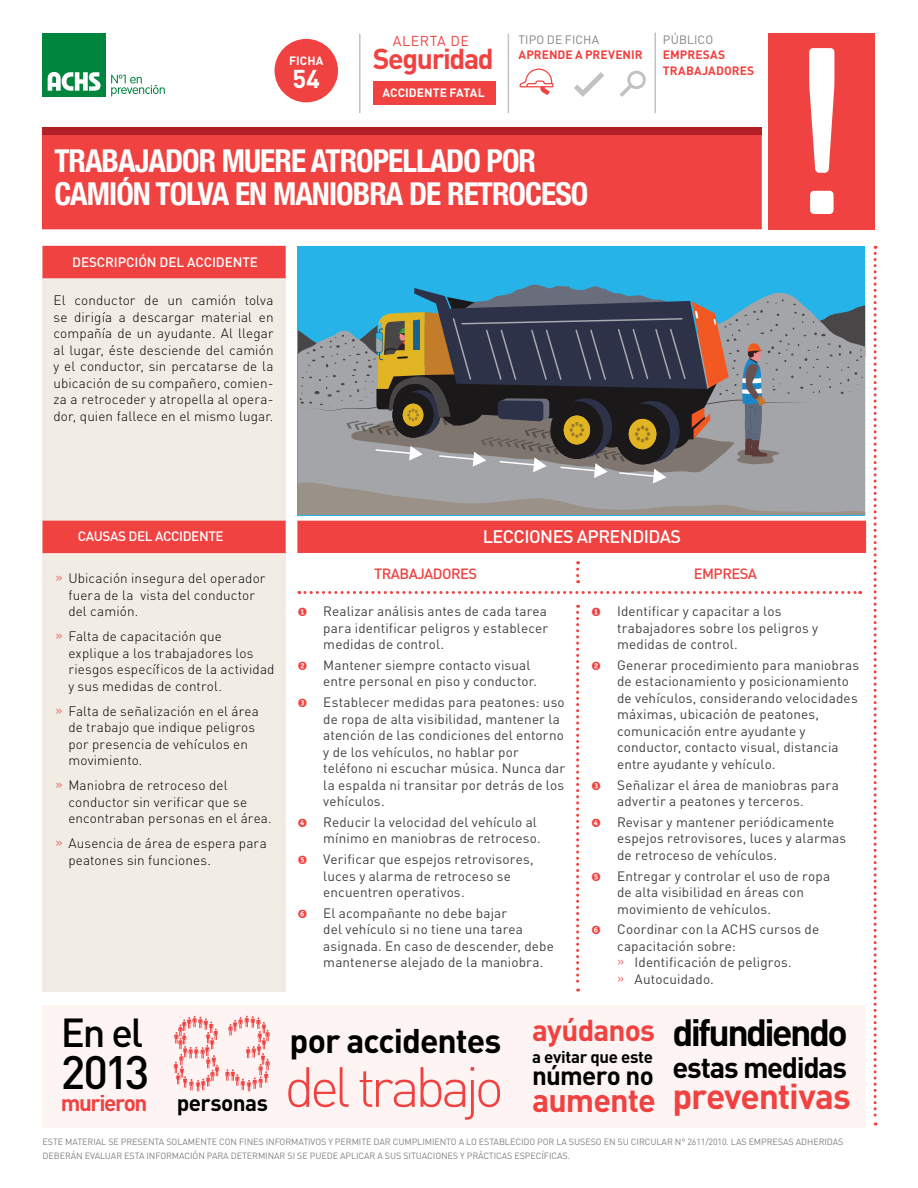
<style>
.page{position:relative;width:918px;height:1188px;background:#fff}
.page>*{position:absolute;margin:0;border:0;box-sizing:border-box;transform-origin:0 0}
.t1{font:300 55.8px "DIN Pro";letter-spacing:-.085em;color:#f04240}
.t2{font:500 46.35px "DIN Pro";color:#000}
.t3{font:500 40.05px "DIN Pro";color:#000}
.t4{font:700 37.5px "DIN Pro";letter-spacing:-.07em;color:#000}
.t5{font:700 35.4px "DIN Pro";color:#f04240}
.t6{font:700 33.75px "DIN Pro";letter-spacing:-.03em;color:#000}
.t7{font:700 32.4px "DIN Pro";color:#f04240}
.t8{font:700 condensed 31.5px/33px "Helvetica Neue";letter-spacing:-.03em;color:#fff}
.t9{font:700 29.85px "DIN Pro";letter-spacing:-.03em;color:#f04240}
.t10{font:700 29.1px "DIN Pro";color:#000}
.t11{font:700 28.35px "DIN Pro";letter-spacing:-.05em;color:#f04240}
.t12{font:700 25.95px "DIN Pro";color:#000}
.t13{font:700 25.5px "DIN Pro";color:#fff}
.t14{font:700 22.5px "DIN Pro";color:#f04240}
.t15{font:700 22.5px "DIN Pro";color:#000}
.t16{font:500 18px "DIN Pro";letter-spacing:-.03em;color:#fff}
.t17{font:700 16.8px "DIN Pro";letter-spacing:-.025em;color:#000}
.t18{font:500 14.7px "DIN Pro";letter-spacing:-.035em;color:#f04240}
.t19{font:14.25px "DIN Pro";color:#f04240}
.t20{font:13.5px/16.5px "DIN Pro";letter-spacing:.01em;color:#414042}
.t21{font:300 13.5px/16.5px "DIN Pro";letter-spacing:.01em;color:#000}
.t22{font:500 13.5px "DIN Pro";letter-spacing:-.01em;color:#fff}
.t23{font:500 13.5px "DIN Pro";letter-spacing:-.03em;color:#fff}
.t24{font:700 12px/16.5px "DIN Pro";letter-spacing:.005em;color:#f04240}
.t25{font:700 12px "DIN Pro";letter-spacing:.005em;color:#fff}
.t26{font:12px "DIN Pro";letter-spacing:.015em;color:#808285}
.t27{font:9px/13.5px "DIN Pro";letter-spacing:-.01em;color:#808285}
.s1{color:#f04240}
.s2{font-family:"Officina Display ITC Std";font-size:12.75px;color:#f04240}
.s3{font-weight:300;color:#f04240}
</style>
<div class="page">
<div style="left:43px;top:33px;width:63px;height:63px;background:#00853f"></div>
<svg style="left:48px;top:72px;width:53px;height:19px"></svg>
<svg style="left:111px;top:75px;width:54px;height:22px"></svg>
<div style="left:373px;top:81px;width:122px;height:24px;background:#f04240"></div>
<div style="left:275px;top:39px;width:63px;height:63px;background:#f04240;border-radius:50%"></div>
<hr style="left:508px;top:34px;width:1px;height:79px;background:#c0c2c4">
<hr style="left:359px;top:34px;width:2px;height:79px;background:#c0c2c4">
<hr style="left:654px;top:33px;width:2px;height:80px;background:#c0c2c4">
<svg style="left:520px;top:69px;width:34px;height:26px"></svg>
<svg style="left:574px;top:72px;width:30px;height:25px"></svg>
<svg style="left:620px;top:71px;width:26px;height:26px"></svg>
<div style="left:42px;top:134px;width:720px;height:95px;background:#f04240"></div>
<div style="left:42px;top:127px;width:720px;height:7px;background:#b12024"></div>
<div style="left:769px;top:33px;width:106px;height:196px;background:#f04240"></div>
<svg style="left:809px;top:48px;width:25px;height:166px"></svg>
<div style="left:43px;top:246px;width:243px;height:746px;background:#f1ece4"></div>
<div style="left:43px;top:521px;width:243px;height:32px;background:#f04240"></div>
<div style="left:43px;top:246px;width:243px;height:32px;background:#f04240"></div>
<div style="left:297px;top:521px;width:569px;height:32px;background:#f04240"></div>
<svg style="left:576px;top:561px;width:3px;height:22px"></svg>
<svg style="left:576px;top:605px;width:3px;height:387px"></svg>
<svg style="left:299px;top:591px;width:562px;height:3px"></svg>
<svg style="left:874px;top:246px;width:3px;height:879px"></svg>
<div style="left:43px;top:1005px;width:823px;height:122px;background:#fef4f4"></div>
<svg style="left:225px;top:1016px;width:45px;height:75px"></svg>
<svg style="left:174px;top:1016px;width:45px;height:75px"></svg>
<div style="left:297px;top:246px;width:568px;height:269px;background:#26b4e8"></div>
<svg style="left:299px;top:284px;width:566px;height:231px;background:#727c81"></svg>
<p class="t25" style="left:289px;top:53px;width:36px">FICHA</p>
<h3 class="t13" style="left:293px;top:61px;width:29px">54</h3>
<p class="t19" style="left:393px;top:32px;width:19px">Aler</p>
<p class="t19" style="left:430px;top:32px;width:39px">ta de</p>
<h3 class="t11" style="left:373px;top:39px;width:122px">Seguridad</h3>
<p class="t25" style="left:382px;top:85px;width:8px">acci</p>
<p class="t25" style="left:409px;top:85px;width:77px">dente FATAL</p>
<p class="t26" style="left:519px;top:31px;width:62px">ti po de ficha</p>
<p class="t26" style="left:663px;top:31px;width:50px">PÚBLICO</p>
<p class="t24" style="left:663px;top:46px;width:93px">empresas trabajadores</p>
<p class="t24" style="left:519px;top:46px;width:126px">aprende a preveni r</p>
<h3 class="t8" style="left:54px;top:142px;width:535px">TRABAJADOR MUERE ATROPELLADO POR<br>CAMIÓN TOLVA EN MANIOBRA DE RETROCESO</h3>
<p class="t22" style="left:72px;top:253px;width:187px">DESCRIPCIÓN DEL ACCIDENTE</p>
<p class="t21" style="left:54px;top:291px;width:222px;text-align:justify">El conductor de un camión tolva se dirigía a descargar material en compañía de un ayudante. Al llegar al lugar, éste desciende del camión y el conductor, sin percatarse de la ubicación de su compañero, comien&shy;za a retroceder y atropella al opera&shy;dor, quien fallece en el mismo lugar.</p>
<p class="t23" style="left:78px;top:527px;width:147px">CAUSAS DEL ACCIDENTE</p>
<h3 class="t16" style="left:483px;top:524px;width:200px">LECCIONES APRENDIDAS</h3>
<p class="t21" style="left:56px;top:570px;width:211px"><span class="s1">»</span> Ubicación insegura del operador</p>
<p class="t18" style="left:374px;top:564px;width:105px">TRABAJADORES</p>
<p class="t18" style="left:694px;top:564px;width:65px">EMPRESA</p>
<p class="t21" style="left:68px;top:586px;width:188px">fuera de la vista del conductor del camión.</p>
<p class="t21" style="left:68px;top:628px;width:208px;text-indent:-13px"><span class="s1">»</span> Falta de capacitación que explique a los trabajadores los riesgos específicos de la actividad y sus medidas de control.</p>
<p class="t21" style="left:68px;top:702px;width:192px;text-indent:-13px"><span class="s1">»</span> Falta de señalización en el área de trabajo que indique peligros por presencia de vehículos en movimiento.</p>
<p class="t21" style="left:68px;top:777px;width:205px;text-indent:-13px"><span class="s1">»</span> Maniobra de retroceso del conductor sin verificar que se encontraban personas en el área.</p>
<p class="t21" style="left:68px;top:835px;width:200px;text-indent:-13px"><span class="s1">»</span> Ausencia de área de espera para peatones sin funciones.</p>
<p class="t20" style="left:323px;top:602px;width:226px;text-align:justify;text-indent:-26px"><span class="s2">1</span> Realizar análisis antes de cada tarea para identificar peligros y establecer medidas de control.</p>
<p class="t20" style="left:323px;top:656px;width:215px;text-indent:-26px"><span class="s2">2</span> Mantener siempre contacto visual entre personal en piso y conductor.</p>
<p class="t20" style="left:323px;top:693px;width:243px;text-indent:-26px"><span class="s2">3</span> Establecer medidas para peatones: uso de ropa de alta visibilidad, mantener la atención de las condiciones del entorno y de los vehículos, no hablar por teléfono ni escuchar música. Nunca dar la espalda ni transitar por detrás de los vehículos.</p>
<p class="t20" style="left:298px;top:813px;width:244px;text-align:right"><span class="s2">4</span> Reducir la velocidad del vehículo al mínimo en maniobras de retroceso.</p>
<p class="t20" style="left:323px;top:850px;width:212px;text-indent:-26px"><span class="s2">5</span> Verificar que espejos retrovisores, luces y alarma de retroceso se encuentren operativos.</p>
<p class="t20" style="left:323px;top:904px;width:232px;text-indent:-26px"><span class="s2">6</span> El acompañante no debe bajar<br>del vehículo si no tiene una tarea asignada. En caso de descender, debe mantenerse alejado de la maniobra.</p>
<p class="t20" style="left:617px;top:602px;width:203px;text-indent:-26px"><span class="s2">1</span> Identificar y capacitar a los trabajadores sobre los peligros y medidas de control.</p>
<p class="t20" style="left:617px;top:656px;width:244px;text-indent:-26px"><span class="s2">2</span> Generar procedimiento para maniobras de estacionamiento y posicionamiento de vehículos, considerando velocidades máximas, ubicación de peatones, comunicación entre ayudante y conductor, contacto visual, distancia entre ayudante y vehículo.</p>
<p class="t20" style="left:617px;top:776px;width:223px;text-indent:-26px"><span class="s2">3</span> Señalizar el área de maniobras para advertir a peatones y terceros.</p>
<p class="t20" style="left:617px;top:813px;width:231px;text-indent:-26px"><span class="s2">4</span> Revisar y mantener periódicamente espejos retrovisores, luces y alarmas de retroceso de vehículos.</p>
<p class="t20" style="left:617px;top:867px;width:214px;text-indent:-26px"><span class="s2">5</span> Entregar y controlar el uso de ropa de alta visibilidad en áreas con movimiento de vehículos.</p>
<p class="t20" style="left:617px;top:921px;width:204px;text-indent:-26px"><span class="s2">6</span> Coordinar con la ACHS cursos de capacitación sobre:<br><span class="s3">»</span> Identificación de peligros.<br><span class="s3">»</span> Autocuidado.</p>
<h3 class="t3" style="left:61px;top:1005px;width:84px">En el</h3>
<h2 class="t2" style="left:61px;top:1041px;width:90px">2013</h2>
<h3 class="t14" style="left:61px;top:1088px;width:88px">murieron</h3>
<h3 class="t15" style="left:177px;top:1088px;width:93px">personas</h3>
<h3 class="t6" style="left:290px;top:1018px;width:213px">por accidentes</h3>
<h1 class="t1" style="left:284px;top:1049px;width:221px">del trabajo</h1>
<h3 class="t9" style="left:532px;top:1009px;width:124px">ayúdanos</h3>
<p class="t17" style="left:532px;top:1045px;width:122px">a evitar que este</p>
<h3 class="t12" style="left:532px;top:1058px;width:123px">número no</h3>
<h3 class="t7" style="left:532px;top:1078px;width:125px">aumente</h3>
<h3 class="t4" style="left:672px;top:1007px;width:177px">difundiendo</h3>
<h3 class="t10" style="left:672px;top:1047px;width:176px">estas medidas</h3>
<h3 class="t5" style="left:672px;top:1072px;width:180px">preventivas</h3>
<p class="t27" style="left:43px;top:1135px;width:802px">ESTE MATERIAL SE PRESENTA SOLAMENTE CON FINES INFO RMATIVOS Y PERMITE DAR CUMPLIMIENTO A LO ESTABLECIDO PO R LA SUSESO EN SU CIRCULAR N° 2611/2010. LAS EMPRESAS AD HERIDAS<br>D EBERÁN EVALUAR ESTA INFO RMACIÓN PARA D ETERMINAR SI SE PUED E APLICAR A SUS SITUACIONES Y PRÁCTICAS ESPECÍFICAS.</p>
</div>
